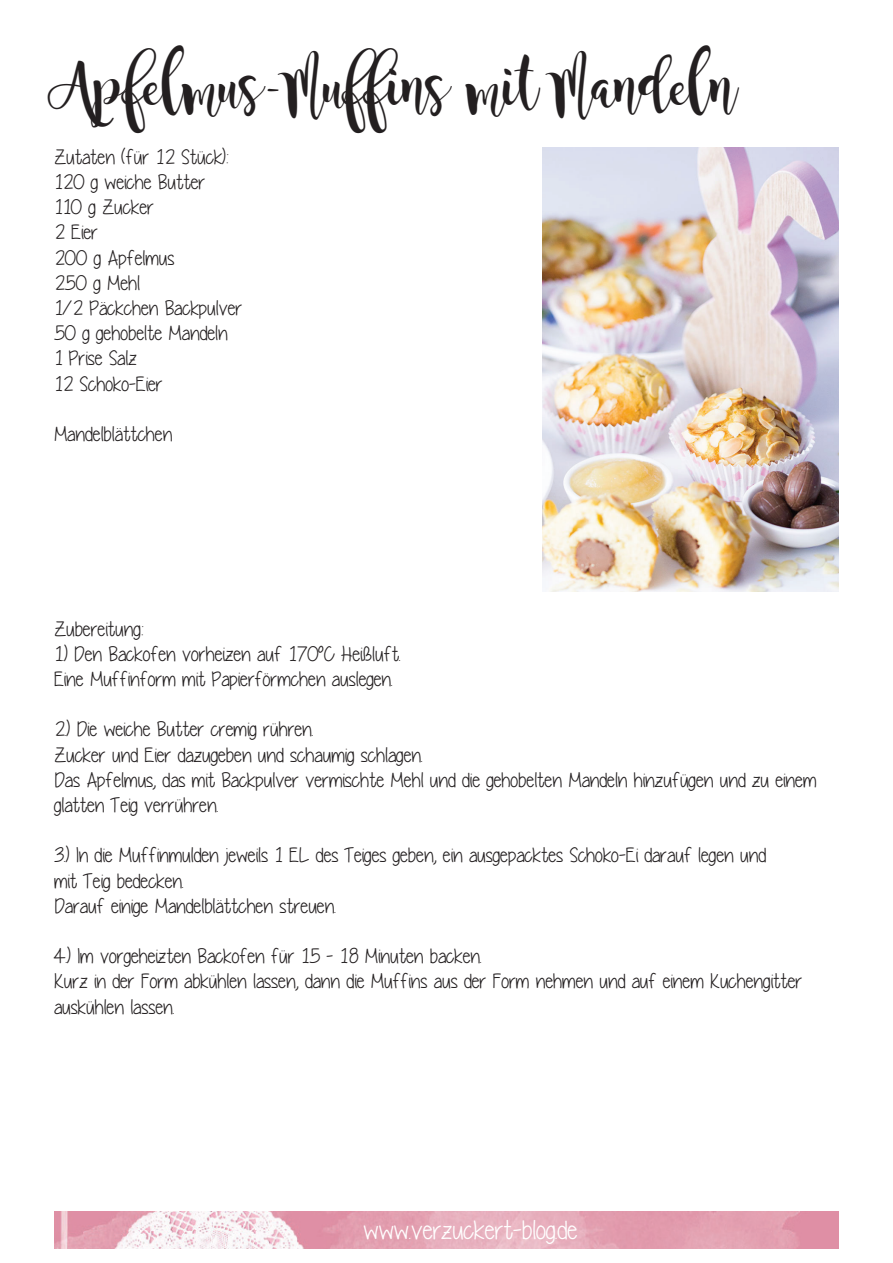
<style>
.page{position:relative;width:893px;height:1263px;background:#fff}
.page>*{position:absolute;margin:0;border:0;box-sizing:border-box;transform-origin:0 0}
.t1{font:45px "Magnolia Sky";letter-spacing:-.035em;color:#231f20}
.t2{font:27px "Yummy Cupcakes";color:#fff}
.t3{font:21px/25.2px "Yummy Cupcakes";color:#231f20}
</style>
<div class="page">
<img style="left:543px;top:147px;width:296px;height:444px">
<img style="left:54px;top:1212px;width:785px;height:36px">
<h1 class="t1" style="left:54px;top:63px;width:684px">Apfelmus-Muffins mit Mandeln</h1>
<p class="t3" style="left:54px;top:144px;width:190px">Zutaten (für 12 Stück):<br>120 g weiche Butter<br>110 g Zucker<br>2 Eier<br>200 g Apfelmus<br>250 g Mehl<br>1/2 Päckchen Backpulver<br>50 g gehobelte Mandeln<br>1 Prise Salz<br>12 Schoko-Eier</p>
<p class="t3" style="left:54px;top:421px;width:120px">Mandelblättchen</p>
<p class="t3" style="left:54px;top:616px;width:348px">Zubereitung:<br>1.) Den Backofen vorheizen auf 170°C Heißluft.<br>Eine Muffinform mit Papierförmchen auslegen.</p>
<p class="t3" style="left:54px;top:716px;width:764px">2.) Die weiche Butter cremig rühren.<br>Zucker und Eier dazugeben und schaumig schlagen.<br>Das Apfelmus, das mit Backpulver vermischte Mehl und die gehobelten Mandeln hinzufügen und zu einem glatten Teig verrühren.</p>
<p class="t3" style="left:54px;top:842px;width:714px">3.) In die Muffinmulden jeweils 1 EL des Teiges geben, ein ausgepacktes Schoko-Ei darauf legen und mit Teig bedecken.<br>Darauf einige Mandelblättchen streuen.</p>
<p class="t3" style="left:54px;top:943px;width:750px">4.) Im vorgeheizten Backofen für 15 - 18 Minuten backen.<br>Kurz in der Form abkühlen lassen, dann die Muffins aus der Form nehmen und auf einem Kuchengitter auskühlen lassen.</p>
<p class="t2" style="left:364px;top:1215px;width:215px">www.verzuckert-blog.de</p>
</div>
